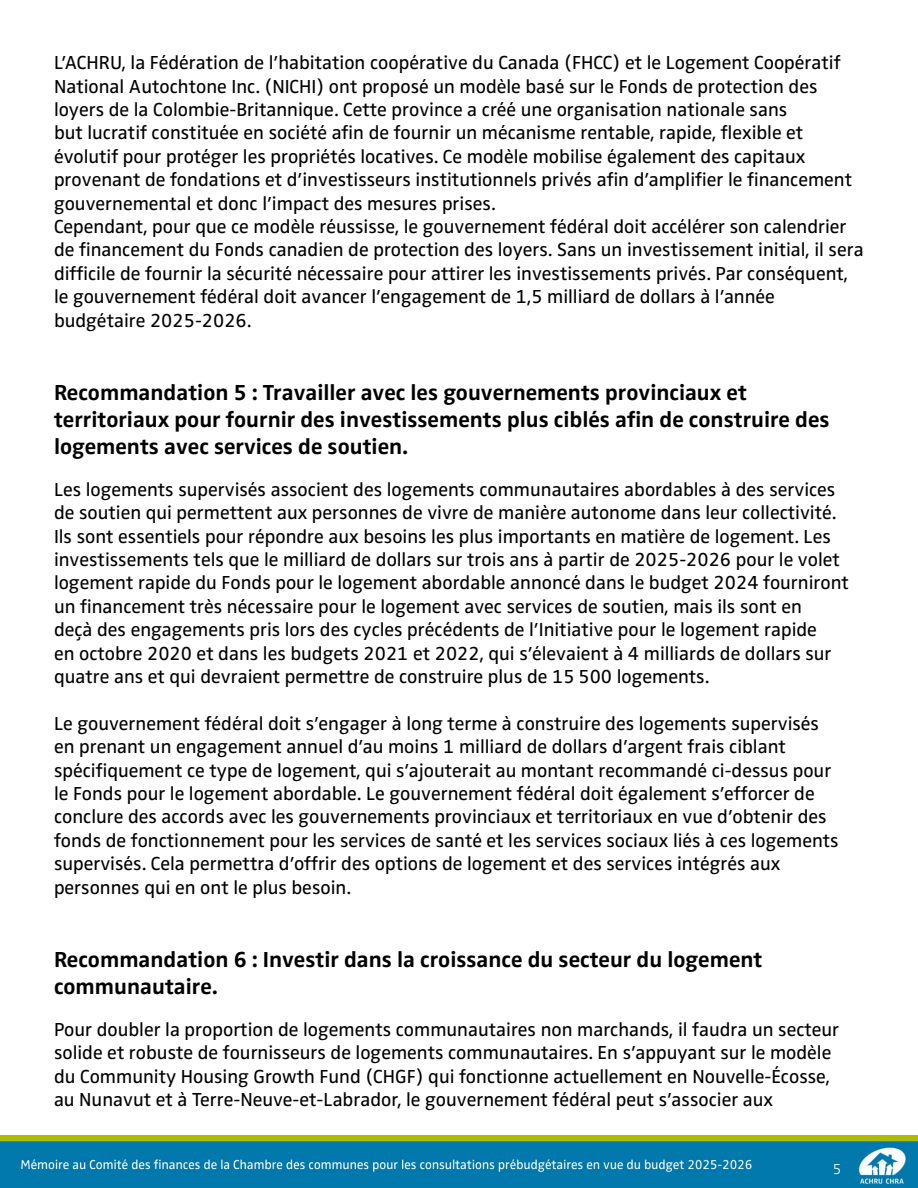
<style>
.page{position:relative;width:918px;height:1188px;background:#fff}
.page>*{position:absolute;margin:0;border:0;box-sizing:border-box;transform-origin:0 0}
.t1{font:700 22.5px/27px "Zwo OT";color:#000}
.t2{font:19.5px/23.4px "Zwo OT";color:#000}
.t3{font:300 15px "Zwo OT";color:#fff}
</style>
<div class="page">
<img style="left:0;top:1135px;width:918px;height:53px">
<p class="t2" style="left:54px;top:51px;width:811px">L’ACHRU, la Fédération de l’habitation coopérative du Canada (FHCC) et le Logement Coopératif National Autochtone Inc. (NICHI) ont proposé un modèle basé sur le Fonds de protection des loyers de la Colombie-Britannique. Cette province a créé une organisation nationale sans<br>but lucratif constituée en société afin de fournir un mécanisme rentable, rapide, flexible et évolutif pour protéger les propriétés locatives. Ce modèle mobilise également des capitaux provenant de fondations et d’investisseurs institutionnels privés afin d’amplifier le financement gouvernemental et donc l’impact des mesures prises.<br>Cependant, pour que ce modèle réussisse, le gouvernement fédéral doit accélérer son calendrier de financement du Fonds canadien de protection des loyers. Sans un investissement initial, il sera difficile de fournir la sécurité nécessaire pour attirer les investissements privés. Par conséquent, le gouvernement fédéral doit avancer l’engagement de 1,5 milliard de dollars à l’année budgétaire 2025-2026.</p>
<p class="t1" style="left:54px;top:380px;width:777px">Recommandation 5 : Travailler avec les gouvernements provinciaux et territoriaux pour fournir des investissements plus ciblés afin de construire des logements avec services de soutien.</p>
<p class="t2" style="left:54px;top:478px;width:796px">Les logements supervisés associent des logements communautaires abordables à des services de soutien qui permettent aux personnes de vivre de manière autonome dans leur collectivité.<br>Ils sont essentiels pour répondre aux besoins les plus importants en matière de logement. Les investissements tels que le milliard de dollars sur trois ans à partir de 2025-2026 pour le volet logement rapide du Fonds pour le logement abordable annoncé dans le budget 2024 fourniront un financement très nécessaire pour le logement avec services de soutien, mais ils sont en<br>deçà des engagements pris lors des cycles précédents de l’Initiative pour le logement rapide<br>en octobre 2020 et dans les budgets 2021 et 2022, qui s’élevaient à 4 milliards de dollars sur quatre ans et qui devraient permettre de construire plus de 15 500 logements.</p>
<p class="t2" style="left:54px;top:712px;width:786px">Le gouvernement fédéral doit s’engager à long terme à construire des logements supervisés en prenant un engagement annuel d’au moins 1 milliard de dollars d’argent frais ciblant spécifiquement ce type de logement, qui s’ajouterait au montant recommandé ci-dessus pour le Fonds pour le logement abordable. Le gouvernement fédéral doit également s’efforcer de conclure des accords avec les gouvernements provinciaux et territoriaux en vue d’obtenir des fonds de fonctionnement pour les services de santé et les services sociaux liés à ces logements supervisés. Cela permettra d’offrir des options de logement et des services intégrés aux personnes qui en ont le plus besoin.</p>
<p class="t1" style="left:54px;top:947px;width:710px">Recommandation 6 : Investir dans la croissance du secteur du logement communautaire.</p>
<p class="t2" style="left:54px;top:1018px;width:787px">Pour doubler la proportion de logements communautaires non marchands, il faudra un secteur solide et robuste de fournisseurs de logements communautaires. En s’appuyant sur le modèle du Community Housing Growth Fund (CHGF) qui fonctionne actuellement en Nouvelle-Écosse, au Nunavut et à Terre-Neuve-et-Labrador, le gouvernement fédéral peut s’associer aux</p>
<p class="t3" style="left:833px;top:1160px;width:10px">5</p>
</div>
